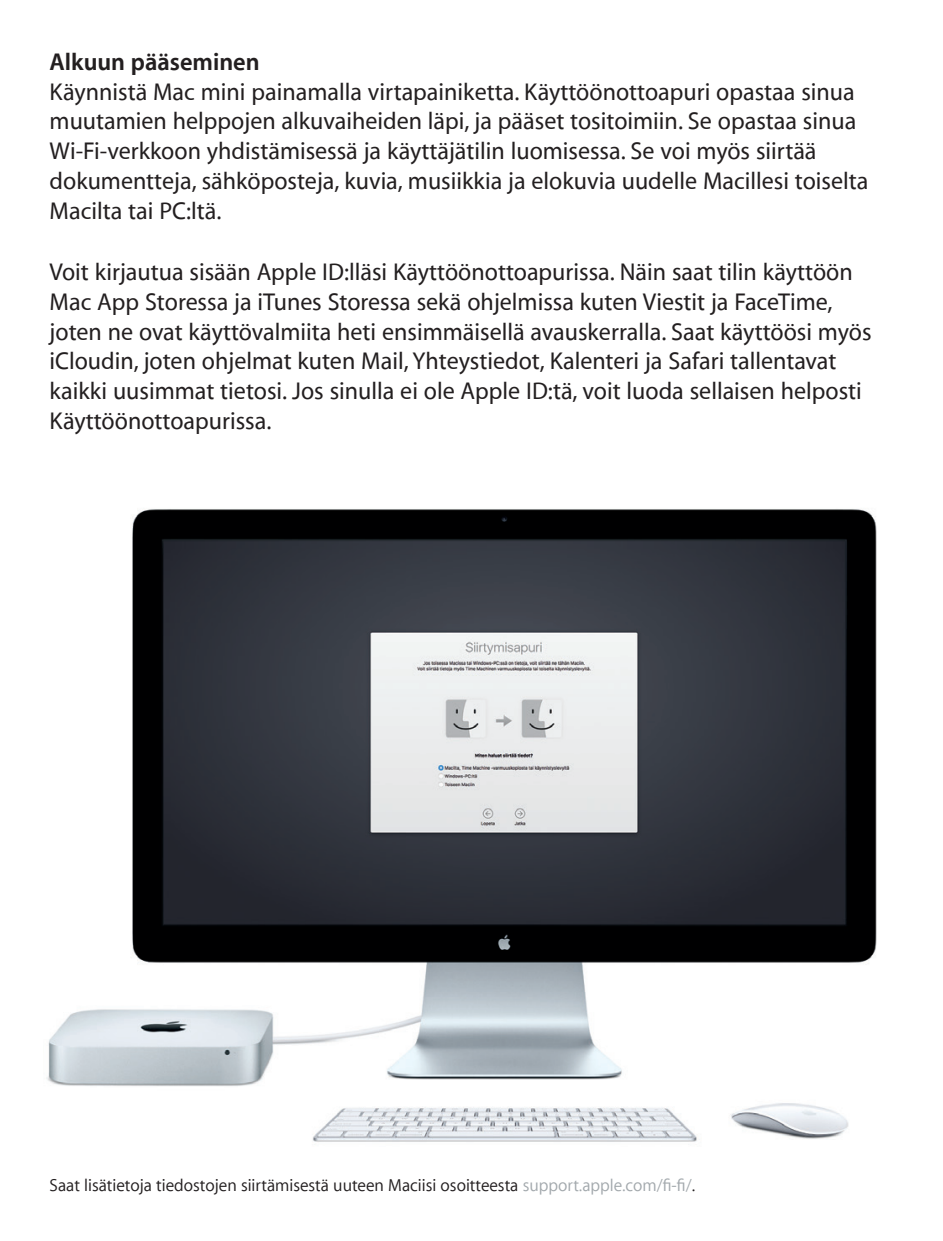
<style>
.page{position:relative;width:943px;height:1241px;background:#fff}
.page>*{position:absolute;margin:0;border:0;box-sizing:border-box;transform-origin:0 0}
.BodyRegular{font:500 24.5px/29.8px "Myriad Set Pro";color:#231f20}
.Head{font:700 24.5px "Myriad Set Pro";color:#231f20}
.Copyright{font:17.5px "Myriad Set Pro Text";color:#231f20}
.s1{color:#a3a9ad}
</style>
<div class="page">
<img style="left:46px;top:509px;width:831px;height:633px">
<p class="Head" style="left:50px;top:43px;width:211px">Alkuun pääseminen</p>
<p class="BodyRegular" style="left:50px;top:75px;width:820px">Käynnistä Mac mini painamalla virtapainiketta. Käyttöönottoapuri opastaa sinua muutamien helppojen alkuvaiheiden läpi, ja pääset tositoimiin. Se opastaa sinua Wi-Fi-verkkoon yhdistämisessä ja käyttäjätilin luomisessa. Se voi myös siirtää dokumentteja, sähköposteja, kuvia, musiikkia ja elokuvia uudelle Macillesi toiselta Macilta tai PC:ltä.</p>
<p class="BodyRegular" style="left:50px;top:256px;width:823px">Voit kirjautua sisään Apple ID:lläsi Käyttöönottoapurissa. Näin saat tilin käyttöön Mac App Storessa ja iTunes Storessa sekä ohjelmissa kuten Viestit ja FaceTime, joten ne ovat käyttövalmiita heti ensimmäisellä avauskerralla. Saat käyttöösi myös iCloudin, joten ohjelmat kuten Mail, Yhteystiedot, Kalenteri ja Safari tallentavat kaikki uusimmat tietosi. Jos sinulla ei ole Apple ID:tä, voit luoda sellaisen helposti Käyttöönottoapurissa.</p>
<p class="Copyright" style="left:50px;top:1171px;width:647px">Saat lisätietoja tiedostojen siirtämisestä uuteen Maciisi osoitteesta <span class="s1">support.apple.com/fi-fi/</span>.</p>
</div>
